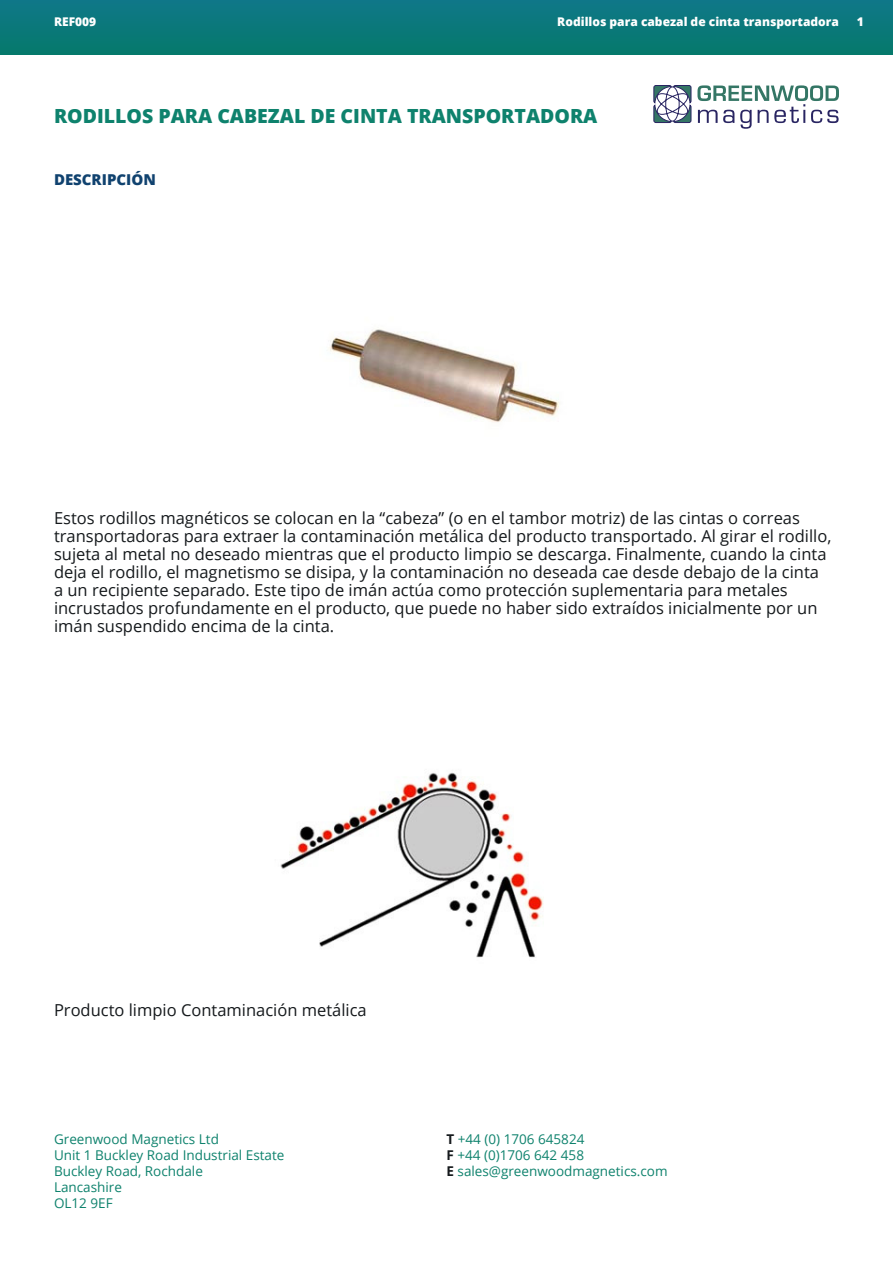
<style>
.page{position:relative;width:893px;height:1263px;background:#fff}
.page>*{position:absolute;margin:0;border:0;box-sizing:border-box;transform-origin:0 0}
.t1{font:800 19.5px "Open Sans";color:#0e826d}
.t2{font:16.5px/18px "Open Sans";color:#15191c}
.t3{font:800 15px "Open Sans";color:#10426f}
.t4{font:13.5px "Open Sans";color:#0e826d}
.t5{font:800 12px "Open Sans";color:#fff}
.s1{font-weight:700;color:#15191c}
</style>
<div class="page">
<svg style="left:653px;top:85px;width:186px;height:44px"></svg>
<img style="left:329px;top:329px;width:230px;height:93px">
<img style="left:280px;top:772px;width:264px;height:186px">
<div style="left:0;top:0;width:893px;height:54px;background:linear-gradient(to bottom,#107789,#05796c)"></div>
<p class="t5" style="left:54px;top:13px;width:44px">REF009</p>
<p class="t5" style="left:557px;top:13px;width:283px">Rodillos para cabezal de cinta transportadora</p>
<p class="t5" style="left:857px;top:13px;width:9px">1</p>
<p class="t1" style="left:54px;top:101px;width:545px">RODILLOS PARA CABEZAL DE CINTA TRANSPORTADORA</p>
<p class="t3" style="left:54px;top:168px;width:103px">DESCRIPCIÓN</p>
<p class="t2" style="left:54px;top:509px;width:779px">Estos rodillos magnéticos se colocan en la “cabeza” (o en el tambor motriz) de las cintas o correas transportadoras para extraer la contaminación metálica del producto transportado. Al girar el rodillo, sujeta al metal no deseado mientras que el producto limpio se descarga. Finalmente, cuando la cinta deja el rodillo, el magnetismo se disipa, y la contaminación no deseada cae desde debajo de la cinta a un recipiente separado. Este tipo de imán actúa como protección suplementaria para metales incrustados profundamente en el producto, que puede no haber sido extraídos inicialmente por un imán suspendido encima de la cinta.</p>
<p class="t2" style="left:54px;top:1001px;width:314px">Producto limpio Contaminación metálica</p>
<p class="t4" style="left:54px;top:1129px;width:166px">Greenwood Magnetics Ltd</p>
<p class="t4" style="left:54px;top:1146px;width:232px">Unit 1 Buckley Road Industrial Estate</p>
<p class="t4" style="left:54px;top:1162px;width:150px">Buckley Road, Rochdale</p>
<p class="t4" style="left:54px;top:1178px;width:69px">Lancashire</p>
<p class="t4" style="left:54px;top:1194px;width:60px">OL12 9EF</p>
<p class="t4" style="left:446px;top:1129px;width:139px"><span class="s1">T</span> +44 (0) 1706 645824</p>
<p class="t4" style="left:446px;top:1146px;width:139px"><span class="s1">F</span> +44 (0)1706 642 458</p>
<p class="t4" style="left:446px;top:1162px;width:223px"><span class="s1">E</span> sales@greenwoodmagnetics.com</p>
</div>
